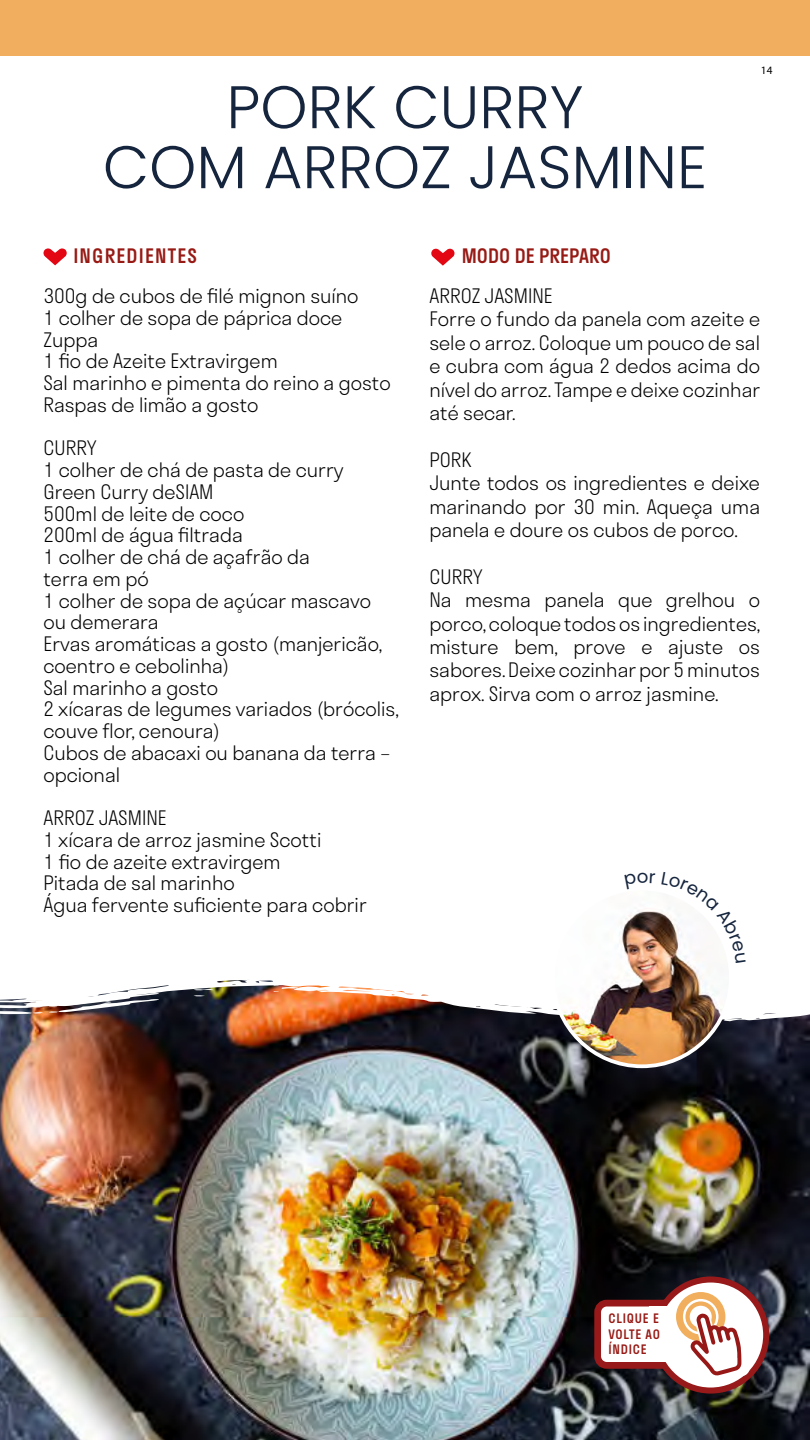
<style>
.page{position:relative;width:810px;height:1440px;background:#fff}
.page>*{position:absolute;margin:0;border:0;box-sizing:border-box;transform-origin:0 0}
.t1{font:300 60px/60px "Poppins";color:#16253e;text-align:center}
.t2{font:300 19.5px/21.8px "Stratos";color:#000}
.t3{font:500 19.5px "Stratos";color:#971a15}
.t4{font:500 19.5px "Stratos";letter-spacing:.06em;color:#971a15}
.t5{font:500 12.75px/15.3px "Stratos";letter-spacing:.06em;color:#971a15;text-align:justify}
.t6{font:11.25px "Myriad Pro";color:#000}
</style>
<div class="page">
<div style="left:0;top:0;width:810px;height:56px;background:#f1ae5e"></div>
<img style="left:0;top:1021px;width:810px;height:419px">
<img style="left:0;top:980px;width:810px;height:41px">
<img style="left:553px;top:889px;width:178px;height:177px;border-radius:89px">
<div style="left:551px;top:887px;width:182px;height:181px;border:4px solid #fff;border-radius:50%"></div>
<svg style="left:431px;top:248px;width:24px;height:18px"></svg>
<svg style="left:43px;top:248px;width:24px;height:17px"></svg>
<div style="left:598px;top:1303px;width:84px;height:62px;background:#fff;border-radius:9px"></div>
<div style="left:594px;top:1300px;width:92px;height:69px;border:7px solid #971919;border-radius:9px"></div>
<svg style="left:652px;top:1276px;width:117px;height:118px;background:#931f1f"></svg>
<div style="left:658px;top:1283px;width:105px;height:105px;background:#fff;border-radius:50%"></div>
<div style="left:685px;top:1301px;width:31px;height:31px;border:4px solid #f1ae5d;border-radius:50%"></div>
<div style="left:676px;top:1292px;width:49px;height:49px;border:7px solid #f1ae5d;border-radius:50%"></div>
<svg style="left:690px;top:1313px;width:60px;height:67px"></svg>
<div style="left:650px;top:1306px;width:19px;height:56px;background:#fff"></div>
<svg style="left:625px;top:887px;width:30px;height:3px"></svg>
<svg style="left:661px;top:889px;width:71px;height:74px"></svg>
<h1 class="t1" style="left:103px;top:77px;width:606px">PORK CURRY<br>COM ARROZ JASMINE</h1>
<p class="t6" style="left:761px;top:63px;width:13px">14</p>
<p class="t4" style="left:73px;top:240px;width:125px">INGREDIENTES</p>
<p class="t3" style="left:462px;top:240px;width:151px">MODO DE PREPARO</p>
<p class="t2" style="left:429px;top:283px;width:332px;line-height:23.4px">ARROZ JASMINE<br>Forre o fundo da panela com azeite e sele o arroz. Coloque um pouco de sal e cubra com água 2 dedos acima do nível do arroz. Tampe e deixe cozinhar até secar.</p>
<p class="t2" style="left:429px;top:447px;width:332px;line-height:23.4px">PORK<br>Junte todos os ingredientes e deixe marinando por 30 min. Aqueça uma panela e doure os cubos de porco.</p>
<p class="t2" style="left:429px;top:564px;width:332px;line-height:23.4px">CURRY<br>Na mesma panela que grelhou o porco, coloque todos os ingredientes, misture bem, prove e ajuste os sabores. Deixe cozinhar por 5 minutos aprox. Sirva com o arroz jasmine.</p>
<p class="t2" style="left:43px;top:284px;width:349px">300g de cubos de filé mignon suíno<br>1 colher de sopa de páprica doce<br>Zuppa<br>1 fio de Azeite Extravirgem<br>Sal marinho e pimenta do reino a gosto<br>Raspas de limão a gosto</p>
<p class="t2" style="left:43px;top:437px;width:357px">CURRY<br>1 colher de chá de pasta de curry<br>Green Curry deSIAM<br>500ml de leite de coco<br>200ml de água filtrada<br>1 colher de chá de açafrão da<br>terra em pó<br>1 colher de sopa de açúcar mascavo<br>ou demerara<br>Ervas aromáticas a gosto (manjericão, coentro e cebolinha)<br>Sal marinho a gosto<br>2 xícaras de legumes variados (brócolis, couve flor, cenoura)<br>Cubos de abacaxi ou banana da terra – opcional</p>
<p class="t2" style="left:43px;top:806px;width:325px">ARROZ JASMINE<br>1 xícara de arroz jasmine Scotti<br>1 fio de azeite extravirgem<br>Pitada de sal marinho<br>Água fervente suficiente para cobrir</p>
<p class="t5" style="left:608px;top:1311px;width:53px">CLIQUE E VOLTE AO ÍNDICE</p>
</div>
